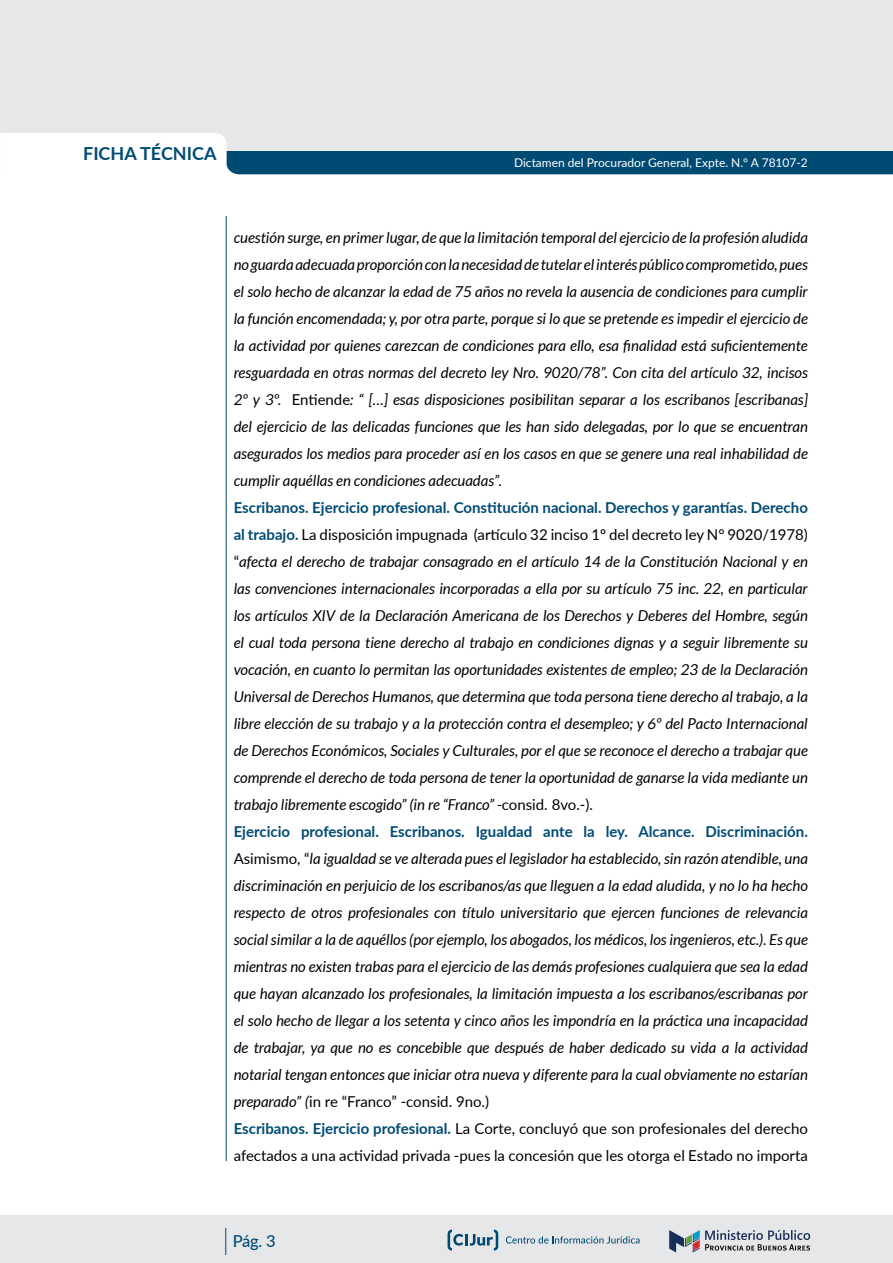
<style>
.page{position:relative;width:893px;height:1263px;background:#fff}
.page>*{position:absolute;margin:0;border:0;box-sizing:border-box;transform-origin:0 0}
.t1{font:700 18px "Lato";color:#004b74}
.t2{font:500 16.5px "Lato";color:#004b74}
.t3{font:italic 15px/27px "Lato";color:#000;text-align:justify}
.t4{font:12px "Lato";color:#fff}
.s1{font-style:normal}
.s2{font-weight:700;font-style:normal;color:#004b74}
</style>
<div class="page">
<div style="left:0;top:1215px;width:893px;height:48px;background:#e6e7e8"></div>
<svg style="left:669px;top:1230px;width:141px;height:22px"></svg>
<svg style="left:506px;top:1236px;width:133px;height:7px"></svg>
<svg style="left:448px;top:1229px;width:50px;height:21px"></svg>
<svg style="left:225px;top:1228px;width:1px;height:27px"></svg>
<div style="left:0;top:0;width:893px;height:166px;background:#e6e7e8"></div>
<hr style="left:226px;top:216px;width:1px;height:945px;background:#004b74">
<div style="left:227px;top:151px;width:666px;height:23px;background:#004b74"></div>
<p class="t1" style="left:83px;top:140px;width:135px">FICHA TÉCNICA</p>
<p class="t4" style="left:514px;top:155px;width:295px">Dictamen del Procurador General, Expte. N.° A 78107-2</p>
<p class="t3" style="left:234px;top:224px;width:576px">cuestión surge, en primer lugar, de que la limitación temporal del ejercicio de la profesión aludida no guarda adecuada proporción con la necesidad de tutelar el interés público comprometido, pues el solo hecho de alcanzar la edad de 75 años no revela la ausencia de condiciones para cumplir la función encomendada; y, por otra parte, porque si lo que se pretende es impedir el ejercicio de la actividad por quienes carezcan de condiciones para ello, esa finalidad está suficientemente resguardada en otras normas del decreto ley Nro. 9020/78”. Con cita del artículo 32, incisos 2º y 3º. <span class="s1">Entiende</span>: “ […] esas disposiciones posibilitan separar a los escribanos [escribanas] del ejercicio de las delicadas funciones que les han sido delegadas, por lo que se encuentran asegurados los medios para proceder así en los casos en que se genere una real inhabilidad de cumplir aquéllas en condiciones adecuadas”.</p>
<p class="t3" style="left:234px;top:494px;width:576px;text-align:left"><span class="s2">Escribanos. Ejercicio profesional. Constitución nacional. Derechos y garantías. Derecho al trabajo.</span> <span class="s1">La disposición impugnada (artículo 32 inciso 1º del decreto ley N° 9020/1978) “</span>afecta el derecho de trabajar consagrado en el artículo 14 de la Constitución Nacional y en las convenciones internacionales incorporadas a ella por su artículo 75 inc. 22, en particular los artículos XIV de la Declaración Americana de los Derechos y Deberes del Hombre, según el cual toda persona tiene derecho al trabajo en condiciones dignas y a seguir libremente su vocación, en cuanto lo permitan las oportunidades existentes de empleo; 23 de la Declaración Universal de Derechos Humanos, que determina que toda persona tiene derecho al trabajo, a la libre elección de su trabajo y a la protección contra el desempleo; y 6º del Pacto Internacional de Derechos Económicos, Sociales y Culturales, por el que se reconoce el derecho a trabajar que comprende el derecho de toda persona de tener la oportunidad de ganarse la vida mediante un trabajo libremente escogido” (in re “Franco” -<span class="s1">consid. 8vo.-).<br></span><span class="s2">Ejercicio profesional. Escribanos. Igualdad ante la ley. Alcance. Discriminación.<br></span><span class="s1">Asimismo, “</span>la igualdad se ve alterada pues el legislador ha establecido, sin razón atendible, una discriminación en perjuicio de los escribanos/as que lleguen a la edad aludida, y no lo ha hecho respecto de otros profesionales con título universitario que ejercen funciones de relevancia social similar a la de aquéllos (por ejemplo, los abogados, los médicos, los ingenieros, etc.). Es que mientras no existen trabas para el ejercicio de las demás profesiones cualquiera que sea la edad que hayan alcanzado los profesionales, la limitación impuesta a los escribanos/escribanas por el solo hecho de llegar a los setenta y cinco años les impondría en la práctica una incapacidad de trabajar, ya que no es concebible que después de haber dedicado su vida a la actividad notarial tengan entonces que iniciar otra nueva y diferente para la cual obviamente no estarían preparado” (<span class="s1">in re “Franco” -consid. 9no.)<br></span><span class="s2">Escribanos. Ejercicio profesional.</span> <span class="s1">La Corte, concluyó que son profesionales del derecho afectados a una actividad privada -pues la concesión que les otorga el Estado no importa</span></p>
<p class="t2" style="left:233px;top:1229px;width:44px">Pág. 3</p>
</div>
